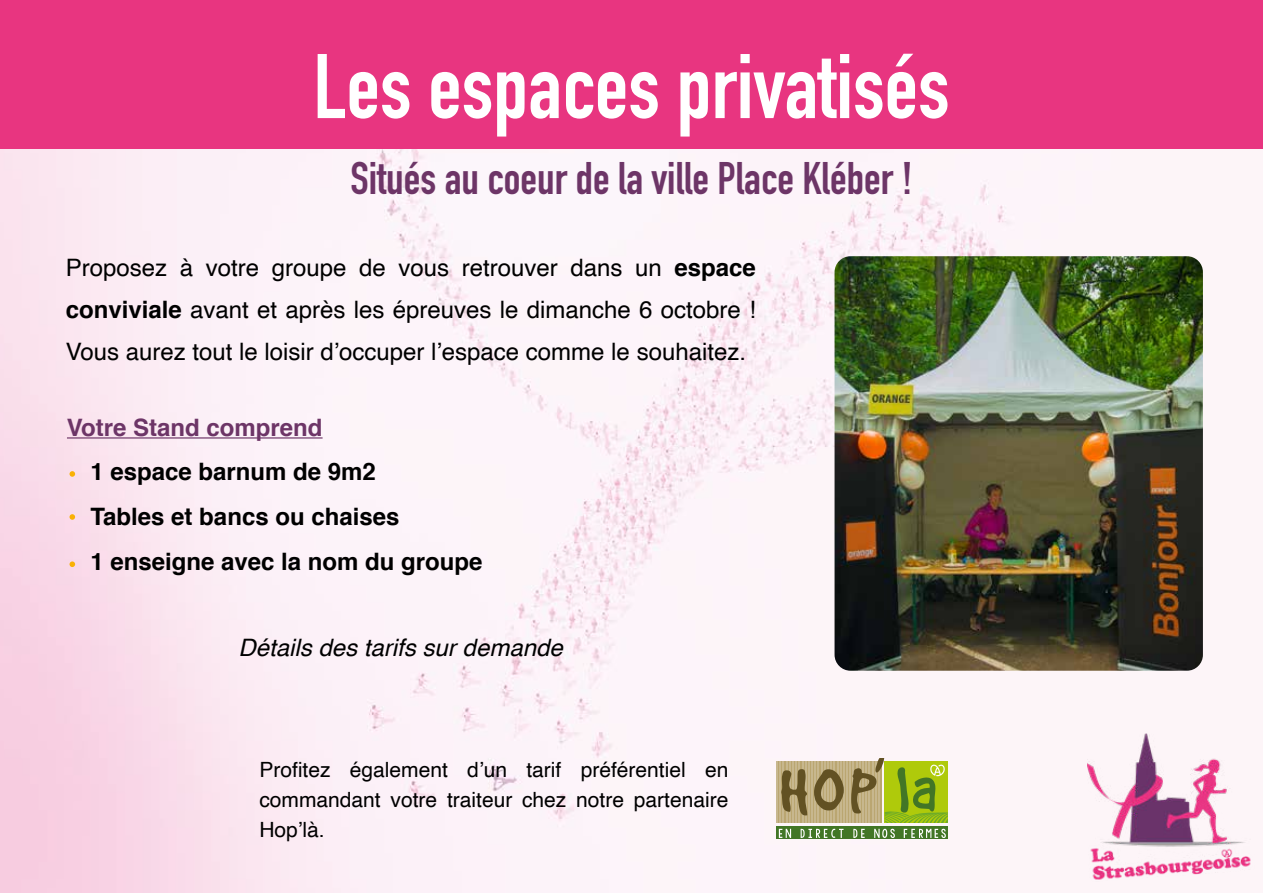
<style>
.page{position:relative;width:1263px;height:893px;background:#fff}
.page>*{position:absolute;margin:0;border:0;box-sizing:border-box;transform-origin:0 0}
.t1{font:700 90px "DIN Condensed";color:#fff}
.t2{font:700 45px "DIN Condensed";color:#6d3567}
.t3{font:24px/42px "Helvetica";color:#000;text-align:justify}
.t4{font:700 24px/45px "Helvetica";color:#000}
.t5{font:italic 24px "Helvetica";color:#000}
.t6{font:700 24px "Helvetica";color:#6d3567}
.t7{font:21px/30px "Helvetica";color:#000;text-align:justify}
.s1{font-weight:700}
</style>
<div class="page">
<img style="left:0;top:149px;width:1255px;height:744px">
<img style="left:1086px;top:733px;width:168px;height:149px">
<div style="left:0;top:0;width:1263px;height:149px;background:#e83580"></div>
<hr style="left:67px;top:437px;width:256px;height:2px;background:#6d3567">
<img style="left:834px;top:256px;width:369px;height:415px">
<svg style="left:777px;top:761px;width:73px;height:62px"></svg>
<hr style="left:776px;top:761px;width:1px;height:62px;background:#c7b78e">
<hr style="left:780px;top:761px;width:1px;height:62px;background:#c7b78e">
<hr style="left:783px;top:761px;width:1px;height:62px;background:#c7b78e">
<hr style="left:786px;top:761px;width:1px;height:62px;background:#c7b78e">
<hr style="left:789px;top:761px;width:1px;height:62px;background:#c7b78e">
<hr style="left:792px;top:761px;width:1px;height:62px;background:#c7b78e">
<hr style="left:796px;top:761px;width:1px;height:62px;background:#c7b78e">
<hr style="left:799px;top:761px;width:1px;height:62px;background:#c7b78e">
<hr style="left:802px;top:761px;width:1px;height:62px;background:#c7b78e">
<hr style="left:805px;top:761px;width:1px;height:62px;background:#c7b78e">
<hr style="left:808px;top:761px;width:1px;height:62px;background:#c7b78e">
<hr style="left:811px;top:761px;width:1px;height:62px;background:#c7b78e">
<hr style="left:815px;top:761px;width:1px;height:62px;background:#c7b78e">
<hr style="left:818px;top:761px;width:1px;height:62px;background:#c7b78e">
<hr style="left:821px;top:761px;width:1px;height:62px;background:#c7b78e">
<hr style="left:824px;top:761px;width:1px;height:62px;background:#c7b78e">
<hr style="left:827px;top:761px;width:1px;height:62px;background:#c7b78e">
<hr style="left:831px;top:761px;width:1px;height:62px;background:#c7b78e">
<hr style="left:834px;top:761px;width:1px;height:62px;background:#c7b78e">
<hr style="left:837px;top:761px;width:1px;height:62px;background:#c7b78e">
<hr style="left:840px;top:761px;width:1px;height:62px;background:#c7b78e">
<hr style="left:843px;top:761px;width:1px;height:62px;background:#c7b78e">
<hr style="left:846px;top:761px;width:2px;height:62px;background:#c7b78e">
<hr style="left:850px;top:761px;width:1px;height:62px;background:#c7b78e">
<svg style="left:781px;top:769px;width:26px;height:46px"></svg>
<svg style="left:814px;top:769px;width:30px;height:41px"></svg>
<svg style="left:851px;top:759px;width:97px;height:64px;background:#9faf3a"></svg>
<div style="left:776px;top:826px;width:172px;height:12px;background:#427626"></div>
<svg style="left:779px;top:829px;width:12px;height:9px"></svg>
<svg style="left:801px;top:829px;width:42px;height:9px"></svg>
<svg style="left:853px;top:829px;width:12px;height:9px"></svg>
<svg style="left:874px;top:829px;width:21px;height:9px"></svg>
<svg style="left:904px;top:829px;width:42px;height:9px"></svg>
<svg style="left:70px;top:471px;width:5px;height:6px"></svg>
<svg style="left:70px;top:514px;width:5px;height:6px"></svg>
<svg style="left:70px;top:561px;width:5px;height:6px"></svg>
<h1 class="t1" style="left:313px;top:53px;width:638px">Les espaces privatisés</h1>
<h2 class="t2" style="left:350px;top:162px;width:563px">Situés au coeur de la ville Place Kléber !</h2>
<p class="t3" style="left:66px;top:248px;width:692px">Proposez à votre groupe de vous retrouver dans un <span class="s1">espace conviviale</span> avant et après les épreuves le dimanche 6 octobre !<br>Vous aurez tout le loisir d’occuper l’espace comme le souhaitez.</p>
<p class="t6" style="left:67px;top:418px;width:257px">Votre Stand comprend</p>
<p class="t4" style="left:90px;top:451px;width:394px">1 espace barnum de 9m2<br>Tables et bancs ou chaises<br>1 enseigne avec la nom du groupe</p>
<p class="t5" style="left:239px;top:638px;width:326px">Détails des tarifs sur demande</p>
<p class="t7" style="left:259px;top:755px;width:470px">Profitez également d’un tarif préférentiel en commandant votre traiteur chez notre partenaire Hop’là.</p>
</div>
